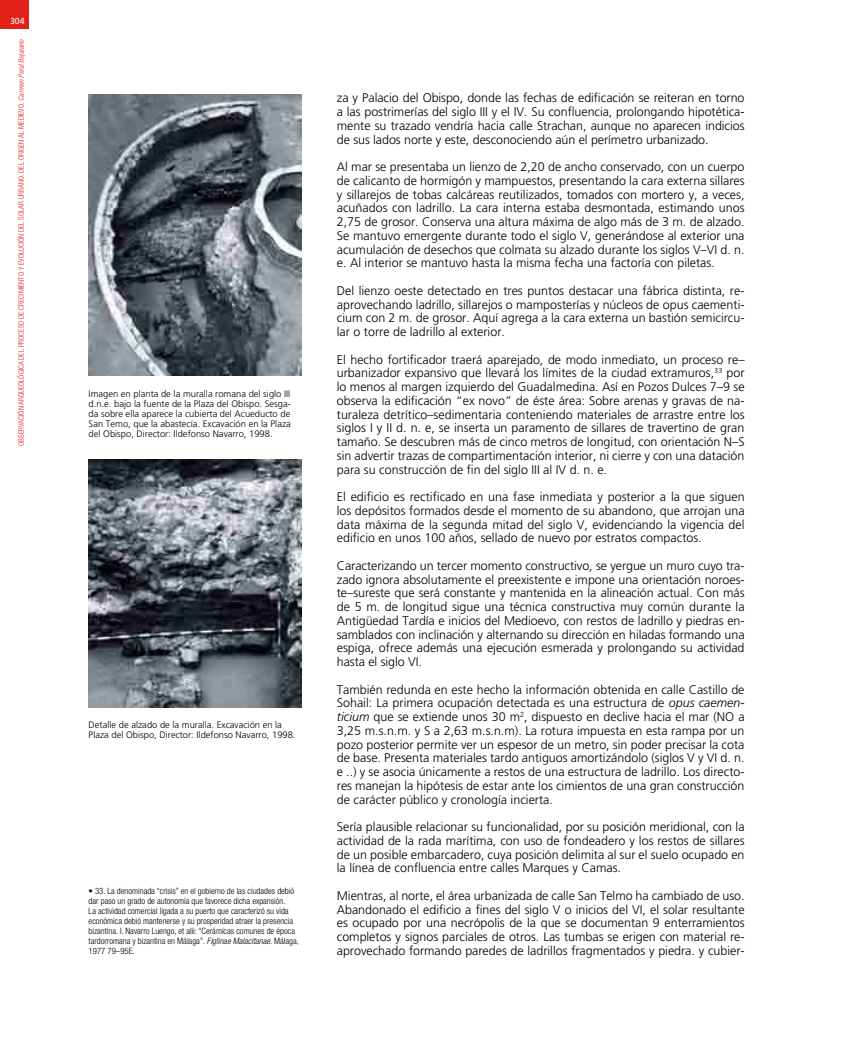
<style>
.page{position:relative;width:851px;height:1063px;background:#fff}
.page>*{position:absolute;margin:0;border:0;box-sizing:border-box;transform-origin:0 0}
.t1{font:300 12.5px/13.8px "Frutiger";color:#000;text-align:justify}
.t2{font:300 9.38px/10px "Frutiger";color:#000;text-align:justify}
.t3{font:300 condensed 8.75px/10px "Helvetica Neue";color:#000}
.t4{font:8.75px "Frutiger";color:#fff}
.t5{font:300 condensed 7.5px "Helvetica Neue";color:#e32119}
.s1{font-style:italic}
</style>
<div class="page">
<div style="left:0;top:0;width:28px;height:28px;background:#e32119"></div>
<img style="left:89px;top:95px;width:212px;height:281px">
<img style="left:89px;top:460px;width:212px;height:247px">
<p class="t4" style="left:10px;top:16px;width:16px">304</p>
<p class="t5" style="left:17px;top:446px;width:408px;rotate:-90deg">OBSERVACIÓN ARQUEOLÓGICA DEL PROCESO DE CRECIMIENTO Y EVOLUCIÓN DEL SOLAR URBANO. DEL ORIGEN AL MEDIEVO. <span class="s1">Carmen Peral Bejarano</span></p>
<p class="t2" style="left:89px;top:389px;width:204px">Imagen en planta de la muralla romana del siglo III d.n.e. bajo la fuente de la Plaza del Obispo. Sesga&shy;da sobre ella aparece la cubierta del Acueducto de San Temo, que la abastecía. Excavación en la Plaza del Obispo, Director: Ildefonso Navarro, 1998.</p>
<p class="t2" style="left:89px;top:719px;width:208px">Detalle de alzado de la muralla. Excavación en la<br>Plaza del Obispo, Director: Ildefonso Navarro, 1998.</p>
<p class="t3" style="left:89px;top:886px;width:212px">• 33. La denominada “crisis” en el gobierno de las ciudades debió dar paso un grado de autonomía que favorece dicha expansión.<br>La actividad comercial ligada a su puerto que caracterizó su vida económica debió mantenerse y su prosperidad atraer la presencia bizantina. I. Navarro Luengo, et alii: “Cerámicas comunes de época tardorromana y bizantina en Málaga”. <span class="s1">Figlinae Malacitanae</span>. Málaga, 1977 79–95E.</p>
<p class="t1" style="left:337px;top:91px;width:409px">za y Palacio del Obispo, donde las fechas de edificación se reiteran en torno a las postrimerías del siglo III y el IV. Su confluencia, prolongando hipotética&shy;mente su trazado vendría hacia calle Strachan, aunque no aparecen indicios de sus lados norte y este, desconociendo aún el perímetro urbanizado.</p>
<p class="t1" style="left:337px;top:160px;width:409px">Al mar se presentaba un lienzo de 2,20 de ancho conservado, con un cuerpo de calicanto de hormigón y mampuestos, presentando la cara externa sillares y sillarejos de tobas calcáreas reutilizados, tomados con mortero y, a veces, acuñados con ladrillo. La cara interna estaba desmontada, estimando unos 2,75 de grosor. Conserva una altura máxima de algo más de 3 m. de alzado.<br>Se mantuvo emergente durante todo el siglo V, generándose al exterior una acumulación de desechos que colmata su alzado durante los siglos V–VI d. n. e. Al interior se mantuvo hasta la misma fecha una factoría con piletas.</p>
<p class="t1" style="left:337px;top:284px;width:409px">Del lienzo oeste detectado en tres puntos destacar una fábrica distinta, re&shy;aprovechando ladrillo, sillarejos o mamposterías y núcleos de opus caementi&shy;cium con 2 m. de grosor. Aquí agrega a la cara externa un bastión semicircu&shy;lar o torre de ladrillo al exterior.</p>
<p class="t1" style="left:337px;top:352px;width:409px">El hecho fortificador traerá aparejado, de modo inmediato, un proceso re– urbanizador expansivo que llevará los límites de la ciudad extramuros,<sup>33</sup> por lo menos al margen izquierdo del Guadalmedina. Así en Pozos Dulces 7–9 se observa la edificación “ex novo” de éste área: Sobre arenas y gravas de na&shy;turaleza detrítico–sedimentaria conteniendo materiales de arrastre entre los siglos I y II d. n. e, se inserta un paramento de sillares de travertino de gran tamaño. Se descubren más de cinco metros de longitud, con orientación N–S sin advertir trazas de compartimentación interior, ni cierre y con una datación para su construcción de fin del siglo III al IV d. n. e.</p>
<p class="t1" style="left:337px;top:490px;width:409px">El edificio es rectificado en una fase inmediata y posterior a la que siguen los depósitos formados desde el momento de su abandono, que arrojan una data máxima de la segunda mitad del siglo V, evidenciando la vigencia del edificio en unos 100 años, sellado de nuevo por estratos compactos.</p>
<p class="t1" style="left:337px;top:559px;width:409px">Caracterizando un tercer momento constructivo, se yergue un muro cuyo tra&shy;zado ignora absolutamente el preexistente e impone una orientación noroes&shy;te–sureste que será constante y mantenida en la alineación actual. Con más de 5 m. de longitud sigue una técnica constructiva muy común durante la Antigüedad Tardía e inicios del Medioevo, con restos de ladrillo y piedras en&shy;samblados con inclinación y alternando su dirección en hiladas formando una espiga, ofrece además una ejecución esmerada y prolongando su actividad hasta el siglo VI.</p>
<p class="t1" style="left:337px;top:682px;width:409px">También redunda en este hecho la información obtenida en calle Castillo de Sohail: La primera ocupación detectada es una estructura de <span class="s1">opus caemen&shy;ticium</span> que se extiende unos 30 m<sup>2</sup>, dispuesto en declive hacia el mar (NO a 3,25 m.s.n.m. y S a 2,63 m.s.n.m). La rotura impuesta en esta rampa por un pozo posterior permite ver un espesor de un metro, sin poder precisar la cota de base. Presenta materiales tardo antiguos amortizándolo (siglos V y VI d. n. e ..) y se asocia únicamente a restos de una estructura de ladrillo. Los directo&shy;res manejan la hipótesis de estar ante los cimientos de una gran construcción de carácter público y cronología incierta.</p>
<p class="t1" style="left:337px;top:820px;width:409px">Sería plausible relacionar su funcionalidad, por su posición meridional, con la actividad de la rada marítima, con uso de fondeadero y los restos de sillares de un posible embarcadero, cuya posición delimita al sur el suelo ocupado en la línea de confluencia entre calles Marques y Camas.</p>
<p class="t1" style="left:337px;top:889px;width:409px">Mientras, al norte, el área urbanizada de calle San Telmo ha cambiado de uso.<br>Abandonado el edificio a fines del siglo V o inicios del VI, el solar resultante es ocupado por una necrópolis de la que se documentan 9 enterramientos completos y signos parciales de otros. Las tumbas se erigen con material re&shy;aprovechado formando paredes de ladrillos fragmentados y piedra. y cubier-</p>
</div>
